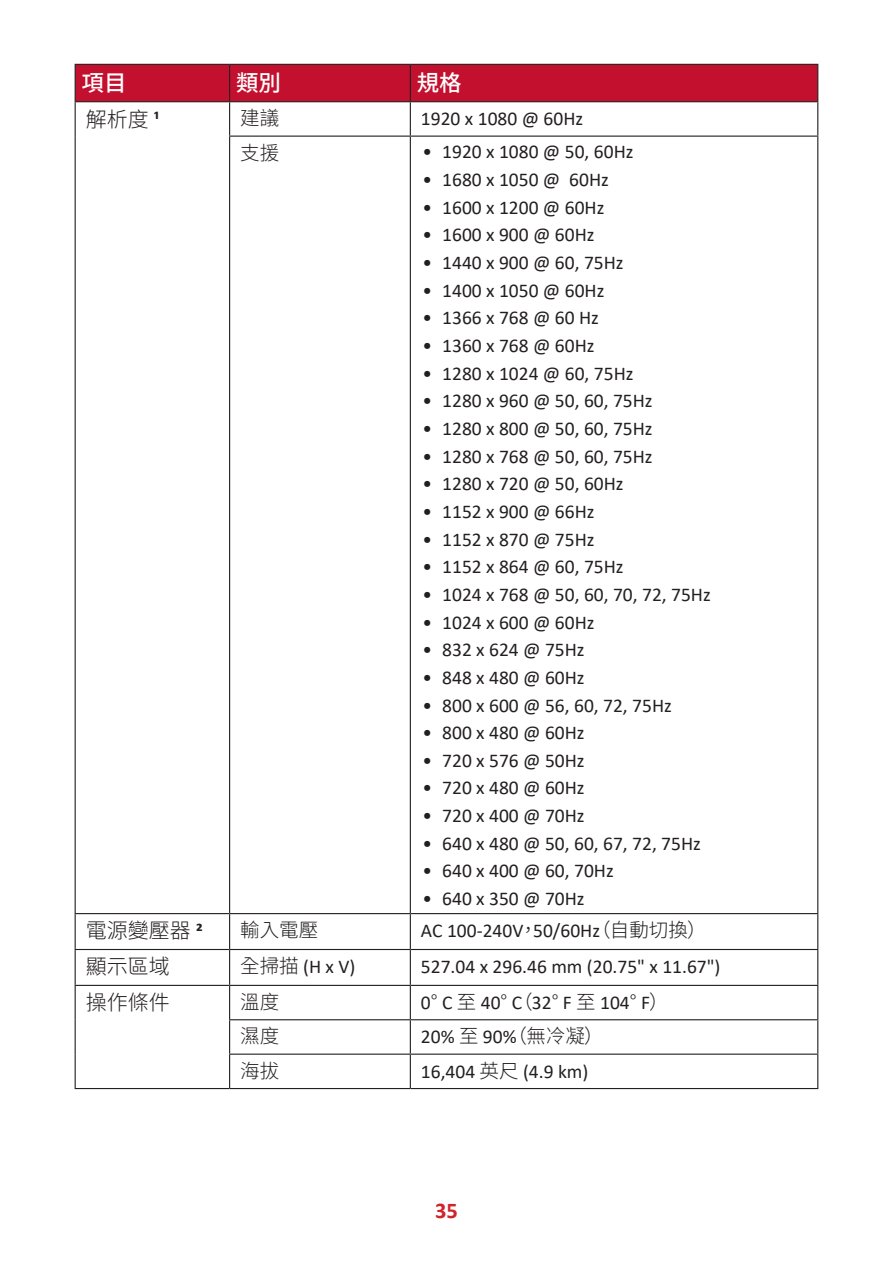
<style>
.page{position:relative;width:893px;height:1263px;background:#fff}
.page>*{position:absolute;margin:0;border:0;box-sizing:border-box;transform-origin:0 0}
.t1{font:500 22.5px "Noto Sans TC";color:#fff}
.t2{font:700 22.5px "Calibri";color:#d1232a}
.t3{font:300 21px "Noto Sans TC";color:#231f20}
.t4{font:19.5px "Calibri";color:#231f20}
.t5{font:300 19.5px "Noto Sans TC";color:#231f20}
.s1{font-family:"Calibri";font-weight:700;font-size:19.5px}
.s2{font-family:"Noto Sans TC";font-weight:300}
</style>
<div class="page">
<div style="left:76px;top:65px;width:741px;height:36px;background:#c3102f"></div>
<hr style="left:229px;top:102px;width:1px;height:34px;background:#231f20">
<hr style="left:410px;top:102px;width:1px;height:34px;background:#231f20">
<hr style="left:817px;top:102px;width:1px;height:34px;background:#231f20">
<hr style="left:75px;top:102px;width:1px;height:34px;background:#231f20">
<hr style="left:75px;top:136px;width:1px;height:777px;background:#231f20">
<hr style="left:229px;top:136px;width:181px;height:1px;background:#231f20">
<hr style="left:229px;top:137px;width:1px;height:776px;background:#231f20">
<hr style="left:410px;top:136px;width:408px;height:1px;background:#231f20">
<hr style="left:410px;top:137px;width:1px;height:776px;background:#231f20">
<hr style="left:817px;top:137px;width:1px;height:776px;background:#231f20">
<hr style="left:75px;top:913px;width:155px;height:1px;background:#231f20">
<hr style="left:75px;top:914px;width:1px;height:35px;background:#231f20">
<hr style="left:230px;top:913px;width:180px;height:1px;background:#231f20">
<hr style="left:229px;top:914px;width:1px;height:35px;background:#231f20">
<hr style="left:410px;top:913px;width:408px;height:1px;background:#231f20">
<hr style="left:410px;top:914px;width:1px;height:35px;background:#231f20">
<hr style="left:817px;top:914px;width:1px;height:35px;background:#231f20">
<hr style="left:75px;top:949px;width:155px;height:1px;background:#231f20">
<hr style="left:75px;top:950px;width:1px;height:35px;background:#231f20">
<hr style="left:230px;top:949px;width:180px;height:1px;background:#231f20">
<hr style="left:229px;top:950px;width:1px;height:35px;background:#231f20">
<hr style="left:410px;top:949px;width:408px;height:1px;background:#231f20">
<hr style="left:410px;top:950px;width:1px;height:35px;background:#231f20">
<hr style="left:817px;top:950px;width:1px;height:35px;background:#231f20">
<hr style="left:75px;top:985px;width:155px;height:1px;background:#231f20">
<hr style="left:75px;top:986px;width:1px;height:34px;background:#231f20">
<hr style="left:75px;top:1020px;width:1px;height:34px;background:#231f20">
<hr style="left:75px;top:1054px;width:1px;height:34px;background:#231f20">
<hr style="left:230px;top:985px;width:180px;height:1px;background:#231f20">
<hr style="left:229px;top:986px;width:1px;height:33px;background:#231f20">
<hr style="left:410px;top:985px;width:408px;height:1px;background:#231f20">
<hr style="left:410px;top:986px;width:1px;height:33px;background:#231f20">
<hr style="left:817px;top:986px;width:1px;height:33px;background:#231f20">
<hr style="left:229px;top:1019px;width:181px;height:1px;background:#231f20">
<hr style="left:229px;top:1020px;width:1px;height:33px;background:#231f20">
<hr style="left:410px;top:1019px;width:408px;height:1px;background:#231f20">
<hr style="left:410px;top:1020px;width:1px;height:33px;background:#231f20">
<hr style="left:817px;top:1020px;width:1px;height:33px;background:#231f20">
<hr style="left:229px;top:1053px;width:181px;height:2px;background:#231f20">
<hr style="left:229px;top:1055px;width:1px;height:33px;background:#231f20">
<hr style="left:410px;top:1053px;width:408px;height:2px;background:#231f20">
<hr style="left:410px;top:1055px;width:1px;height:33px;background:#231f20">
<hr style="left:817px;top:1055px;width:1px;height:33px;background:#231f20">
<hr style="left:75px;top:1088px;width:155px;height:1px;background:#231f20">
<hr style="left:230px;top:1088px;width:180px;height:1px;background:#231f20">
<hr style="left:410px;top:1088px;width:408px;height:1px;background:#231f20">
<hr style="left:75px;top:64px;width:155px;height:1px;background:#231f20">
<hr style="left:75px;top:65px;width:1px;height:36px;background:#231f20">
<hr style="left:230px;top:64px;width:180px;height:1px;background:#231f20">
<hr style="left:229px;top:65px;width:1px;height:36px;background:#231f20">
<hr style="left:410px;top:64px;width:408px;height:1px;background:#231f20">
<hr style="left:410px;top:65px;width:1px;height:36px;background:#231f20">
<hr style="left:817px;top:65px;width:1px;height:36px;background:#231f20">
<hr style="left:75px;top:101px;width:155px;height:1px;background:#231f20">
<hr style="left:230px;top:101px;width:180px;height:1px;background:#231f20">
<hr style="left:410px;top:101px;width:408px;height:1px;background:#231f20">
<p class="t1" style="left:82px;top:70px;width:46px">項目</p>
<p class="t1" style="left:236px;top:70px;width:46px">類別</p>
<p class="t1" style="left:417px;top:70px;width:46px">規格</p>
<p class="t3" style="left:86px;top:107px;width:75px">解析度 <span class="s1">¹</span></p>
<p class="t5" style="left:240px;top:107px;width:40px">建議</p>
<p class="t4" style="left:421px;top:105px;width:164px">1920 x 1080 @ 60Hz</p>
<p class="t5" style="left:240px;top:142px;width:40px">支援</p>
<p class="t4" style="left:422px;top:138px;width:213px">• 1920 x 1080 @ 50, 60Hz</p>
<p class="t4" style="left:422px;top:166px;width:188px">• 1680 x 1050 @ 60Hz</p>
<p class="t4" style="left:422px;top:194px;width:183px">• 1600 x 1200 @ 60Hz</p>
<p class="t4" style="left:422px;top:221px;width:174px">• 1600 x 900 @ 60Hz</p>
<p class="t4" style="left:422px;top:249px;width:203px">• 1440 x 900 @ 60, 75Hz</p>
<p class="t4" style="left:422px;top:277px;width:183px">• 1400 x 1050 @ 60Hz</p>
<p class="t4" style="left:422px;top:304px;width:178px">• 1366 x 768 @ 60 Hz</p>
<p class="t4" style="left:422px;top:332px;width:174px">• 1360 x 768 @ 60Hz</p>
<p class="t4" style="left:422px;top:360px;width:213px">• 1280 x 1024 @ 60, 75Hz</p>
<p class="t4" style="left:422px;top:387px;width:232px">• 1280 x 960 @ 50, 60, 75Hz</p>
<p class="t4" style="left:422px;top:415px;width:232px">• 1280 x 800 @ 50, 60, 75Hz</p>
<p class="t4" style="left:422px;top:443px;width:232px">• 1280 x 768 @ 50, 60, 75Hz</p>
<p class="t4" style="left:422px;top:470px;width:203px">• 1280 x 720 @ 50, 60Hz</p>
<p class="t4" style="left:422px;top:498px;width:174px">• 1152 x 900 @ 66Hz</p>
<p class="t4" style="left:422px;top:526px;width:174px">• 1152 x 870 @ 75Hz</p>
<p class="t4" style="left:422px;top:553px;width:203px">• 1152 x 864 @ 60, 75Hz</p>
<p class="t4" style="left:422px;top:581px;width:290px">• 1024 x 768 @ 50, 60, 70, 72, 75Hz</p>
<p class="t4" style="left:422px;top:608px;width:174px">• 1024 x 600 @ 60Hz</p>
<p class="t4" style="left:422px;top:636px;width:164px">• 832 x 624 @ 75Hz</p>
<p class="t4" style="left:422px;top:664px;width:164px">• 848 x 480 @ 60Hz</p>
<p class="t4" style="left:422px;top:691px;width:251px">• 800 x 600 @ 56, 60, 72, 75Hz</p>
<p class="t4" style="left:422px;top:719px;width:164px">• 800 x 480 @ 60Hz</p>
<p class="t4" style="left:422px;top:747px;width:164px">• 720 x 576 @ 50Hz</p>
<p class="t4" style="left:422px;top:774px;width:164px">• 720 x 480 @ 60Hz</p>
<p class="t4" style="left:422px;top:802px;width:164px">• 720 x 400 @ 70Hz</p>
<p class="t4" style="left:422px;top:830px;width:280px">• 640 x 480 @ 50, 60, 67, 72, 75Hz</p>
<p class="t4" style="left:422px;top:857px;width:193px">• 640 x 400 @ 60, 70Hz</p>
<p class="t4" style="left:422px;top:885px;width:164px">• 640 x 350 @ 70Hz</p>
<p class="t3" style="left:86px;top:919px;width:118px">電源變壓器 <span class="s1">²</span></p>
<p class="t5" style="left:240px;top:919px;width:79px">輸入電壓</p>
<p class="t4" style="left:421px;top:917px;width:287px">AC 100-240V<span class="s2">，</span>50/60Hz<span class="s2">（自動切換）</span></p>
<p class="t3" style="left:86px;top:955px;width:85px">顯示區域</p>
<p class="t4" style="left:240px;top:953px;width:117px"><span class="s2">全掃描</span> (H x V)</p>
<p class="t4" style="left:421px;top:953px;width:301px">527.04 x 296.46 mm (20.75" x 11.67")</p>
<p class="t3" style="left:86px;top:991px;width:85px">操作條件</p>
<p class="t5" style="left:240px;top:991px;width:40px">溫度</p>
<p class="t4" style="left:421px;top:989px;width:249px">0<span class="s2">°</span> C <span class="s2">至</span> 40<span class="s2">°</span> C<span class="s2">（</span>32<span class="s2">°</span> F <span class="s2">至</span> 104<span class="s2">°</span> F<span class="s2">）</span></p>
<p class="t5" style="left:240px;top:1025px;width:40px">濕度</p>
<p class="t4" style="left:421px;top:1023px;width:184px">20% <span class="s2">至</span> 90%<span class="s2">（無冷凝）</span></p>
<p class="t5" style="left:240px;top:1059px;width:40px">海拔</p>
<p class="t4" style="left:421px;top:1058px;width:169px">16,404 <span class="s2">英尺</span> (4.9 km)</p>
<p class="t2" style="left:435px;top:1194px;width:24px">35</p>
</div>
